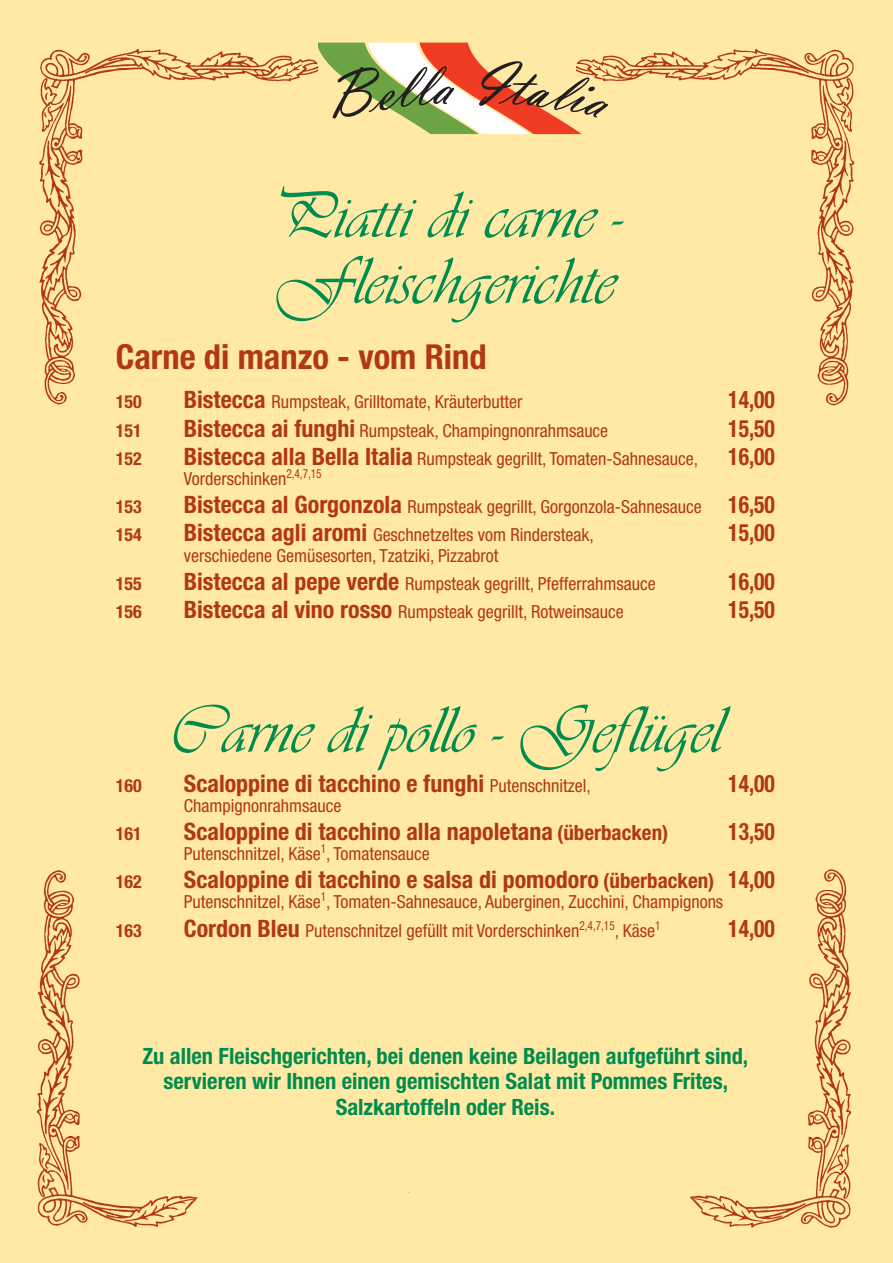
<style>
.page{position:relative;width:893px;height:1263px;background:#ffe9a4}
.page>*{position:absolute;margin:0;border:0;box-sizing:border-box;transform-origin:0 0}
.t1{font:69px/66px "Vivaldi D";color:#008c4e}
.t2{font:700 condensed 34.5px "Helvetica Neue";color:#b23814}
.t3{font:700 condensed 24px "Helvetica Neue";color:#b23814}
.t4{font:700 condensed 24px "Helvetica Neue";color:#b23814;scale:.9 1}
.t5{font:700 condensed 22.5px/25.5px "Helvetica Neue";color:#008c4e;text-align:center}
.t6{font:condensed 18px "Helvetica Neue";color:#b23814}
.t7{font:700 condensed 18px "Helvetica Neue";color:#b23814}
.s1{font-weight:700;font-size:24px}
.s2{font-weight:400;font-size:18px}
.s3{font-size:21px}
</style>
<div class="page">
<img style="left:37px;top:42px;width:818px;height:1185px">
<div style="left:318px;top:36px;width:258px;height:94px;background:#ffe9a4;border-radius:27px"></div>
<svg style="left:319px;top:43px;width:289px;height:91px"></svg>
<h1 class="t1" style="left:269px;top:181px;width:354px">Piatti di carne -<br>Fleischgerichte</h1>
<h2 class="t2" style="left:116px;top:336px;width:372px">Carne di manzo - vom Rind</h2>
<p class="t7" style="left:116px;top:391px;width:27px">150</p>
<p class="t6" style="left:184px;top:396px;width:340px"><span class="s1">Bistecca</span> Rumpsteak, Grilltomate, Kräuterbutter</p>
<h3 class="t4" style="left:728px;top:385px;width:53px">14,00</h3>
<p class="t7" style="left:116px;top:419px;width:27px">151</p>
<p class="t6" style="left:184px;top:424px;width:426px"><span class="s1">Bistecca ai funghi</span> Rumpsteak, Champingnonrahmsauce</p>
<h3 class="t4" style="left:728px;top:414px;width:53px">15,50</h3>
<p class="t7" style="left:116px;top:448px;width:27px">152</p>
<p class="t6" style="left:184px;top:452px;width:516px"><span class="s1">Bistecca alla Bella Italia</span> Rumpsteak gegrillt, Tomaten-Sahnesauce,</p>
<h3 class="t4" style="left:728px;top:442px;width:53px">16,00</h3>
<p class="t6" style="left:184px;top:472px;width:139px">Vorderschinken<sup>2,4,7,15</sup></p>
<p class="t7" style="left:116px;top:496px;width:27px">153</p>
<p class="t6" style="left:184px;top:500px;width:593px"><span class="s1">Bistecca al Gorgonzola</span> Rumpsteak gegrillt, Gorgonzola-Sahnesauce <span class="s1">16,50</span></p>
<p class="t7" style="left:116px;top:524px;width:27px">154</p>
<p class="t6" style="left:184px;top:529px;width:411px"><span class="s1">Bistecca agli aromi</span> Geschnetzeltes vom Rindersteak,</p>
<h3 class="t4" style="left:728px;top:518px;width:53px">15,00</h3>
<p class="t6" style="left:184px;top:549px;width:316px">verschiedene Gemüsesorten, Tzatziki, Pizzabrot</p>
<p class="t7" style="left:116px;top:572px;width:27px">155</p>
<p class="t6" style="left:184px;top:577px;width:473px"><span class="s1">Bistecca al pepe verde</span> Rumpsteak gegrillt, Pfefferrahmsauce</p>
<h3 class="t4" style="left:728px;top:567px;width:53px">16,00</h3>
<p class="t7" style="left:116px;top:601px;width:27px">156</p>
<p class="t6" style="left:184px;top:605px;width:441px"><span class="s1">Bistecca al vino rosso</span> Rumpsteak gegrillt, Rotweinsauce</p>
<h3 class="t4" style="left:728px;top:595px;width:53px">15,50</h3>
<h1 class="t1" style="left:169px;top:695px;width:554px">Carne di pollo - Geflügel</h1>
<p class="t7" style="left:116px;top:774px;width:27px">160</p>
<h3 class="t3" style="left:184px;top:769px;width:408px">Scaloppine di tacchino e funghi <span class="s2">Putenschnitzel,</span></h3>
<h3 class="t4" style="left:728px;top:769px;width:53px">14,00</h3>
<p class="t6" style="left:184px;top:799px;width:159px">Champignonrahmsauce</p>
<p class="t7" style="left:116px;top:823px;width:27px">161</p>
<h3 class="t3" style="left:184px;top:817px;width:486px">Scaloppine di tacchino alla napoletana <span class="s3">(überbacken)</span></h3>
<h3 class="t4" style="left:728px;top:817px;width:53px">13,50</h3>
<p class="t6" style="left:184px;top:847px;width:247px">Putenschnitzel, Käse<sup>1</sup>, Tomatensauce</p>
<p class="t7" style="left:116px;top:871px;width:27px">162</p>
<h3 class="t3" style="left:184px;top:865px;width:593px">Scaloppine di tacchino e salsa di pomodoro <span class="s3">(überbacken)</span> 14,00</h3>
<p class="t6" style="left:184px;top:895px;width:541px">Putenschnitzel, Käse<sup>1</sup>, Tomaten-Sahnesauce, Auberginen, Zucchini, Champignons</p>
<p class="t7" style="left:116px;top:919px;width:27px">163</p>
<p class="t6" style="left:184px;top:924px;width:478px"><span class="s1">Cordon Bleu</span> Putenschnitzel gefüllt mit Vorderschinken<sup>2,4,7,15</sup>, Käse<sup>1</sup></p>
<h3 class="t4" style="left:728px;top:913px;width:53px">14,00</h3>
<p class="t5" style="left:142px;top:1043px;width:607px">Zu allen Fleischgerichten, bei denen keine Beilagen aufgeführt sind, servieren wir Ihnen einen gemischten Salat mit Pommes Frites,<br>Salzkartoffeln oder Reis.</p>
</div>
